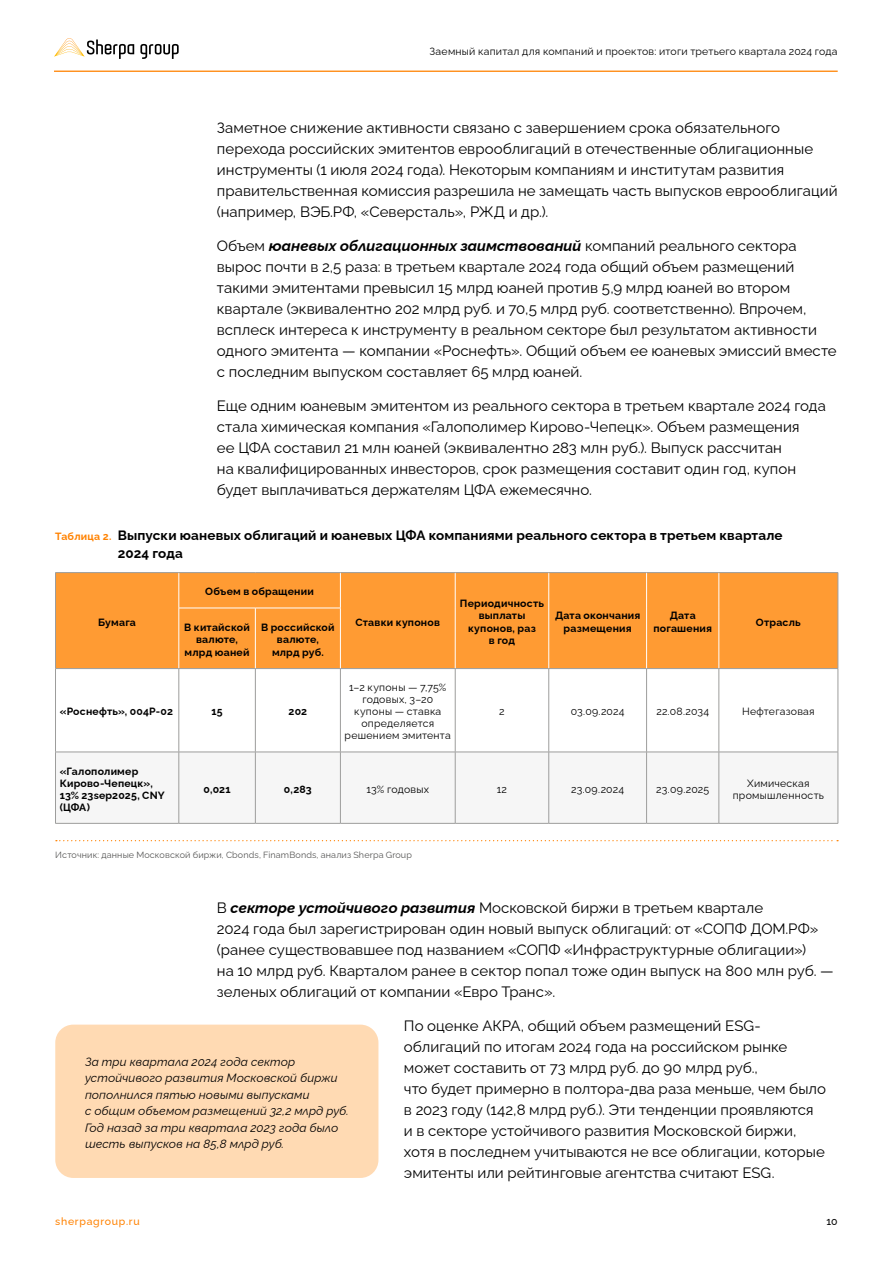
<style>
.page{position:relative;width:893px;height:1263px;background:#fff}
.page>*{position:absolute;margin:0;border:0;box-sizing:border-box;transform-origin:0 0}
.t1{font:15px/21px "Raleway";letter-spacing:.005em;color:#000}
.t2{font:700 13.5px/18px "Raleway";letter-spacing:.01em;color:#000}
.t3{font:italic 12px/16.5px "Raleway";letter-spacing:.01em;color:#000}
.t4{font:700 10.5px/12.6px "Raleway";letter-spacing:.02em;color:#000;text-align:center}
.t5{font:10.5px/12px "Raleway";letter-spacing:.02em;color:#000;text-align:center}
.t6{font:500 10.5px "Raleway";letter-spacing:.07em;color:#ff8200}
.t7{font:500 10.5px "Raleway";color:#000}
.t8{font:9px "Raleway";letter-spacing:.015em;color:#575756}
.s1{font-weight:700;font-style:italic}
.s2{font-size:10.5px;color:#ff8200}
</style>
<div class="page">
<hr style="left:54px;top:71px;width:784px;height:1px;background:#ff8200">
<svg style="left:54px;top:38px;width:125px;height:21px"></svg>
<svg style="left:56px;top:840px;width:782px;height:1px"></svg>
<div style="left:56px;top:573px;width:782px;height:95px;background:#ff9b33"></div>
<svg style="left:56px;top:669px;width:782px;height:83px"></svg>
<div style="left:56px;top:753px;width:782px;height:70px;background:#f6f6f6"></div>
<hr style="left:179px;top:573px;width:1px;height:35px;background:#fff">
<hr style="left:340px;top:573px;width:1px;height:35px;background:#fff">
<hr style="left:455px;top:573px;width:1px;height:35px;background:#fff">
<hr style="left:548px;top:573px;width:1px;height:35px;background:#fff">
<hr style="left:646px;top:573px;width:1px;height:35px;background:#fff">
<hr style="left:719px;top:573px;width:1px;height:35px;background:#fff">
<hr style="left:179px;top:608px;width:1px;height:60px;background:#fff">
<hr style="left:255px;top:608px;width:1px;height:60px;background:#fff">
<hr style="left:340px;top:608px;width:1px;height:60px;background:#fff">
<hr style="left:455px;top:608px;width:1px;height:60px;background:#fff">
<hr style="left:548px;top:608px;width:1px;height:60px;background:#fff">
<hr style="left:646px;top:608px;width:1px;height:60px;background:#fff">
<hr style="left:719px;top:608px;width:1px;height:60px;background:#fff">
<hr style="left:55px;top:823px;width:124px;height:1px;background:#9d9d9c">
<hr style="left:179px;top:823px;width:76px;height:1px;background:#9d9d9c">
<hr style="left:255px;top:823px;width:85px;height:1px;background:#9d9d9c">
<hr style="left:340px;top:823px;width:115px;height:1px;background:#9d9d9c">
<hr style="left:455px;top:823px;width:94px;height:1px;background:#9d9d9c">
<hr style="left:549px;top:823px;width:98px;height:1px;background:#9d9d9c">
<hr style="left:647px;top:823px;width:72px;height:1px;background:#9d9d9c">
<hr style="left:719px;top:823px;width:119px;height:1px;background:#9d9d9c">
<hr style="left:179px;top:572px;width:76px;height:1px;background:#9d9d9c">
<hr style="left:255px;top:572px;width:85px;height:1px;background:#9d9d9c">
<hr style="left:340px;top:572px;width:115px;height:1px;background:#9d9d9c">
<hr style="left:455px;top:572px;width:94px;height:1px;background:#9d9d9c">
<hr style="left:549px;top:572px;width:98px;height:1px;background:#9d9d9c">
<hr style="left:647px;top:572px;width:72px;height:1px;background:#9d9d9c">
<hr style="left:719px;top:572px;width:119px;height:1px;background:#9d9d9c">
<hr style="left:55px;top:752px;width:124px;height:1px;background:#9d9d9c">
<hr style="left:179px;top:752px;width:76px;height:1px;background:#9d9d9c">
<hr style="left:255px;top:752px;width:85px;height:1px;background:#9d9d9c">
<hr style="left:340px;top:752px;width:115px;height:1px;background:#9d9d9c">
<hr style="left:455px;top:752px;width:94px;height:1px;background:#9d9d9c">
<hr style="left:549px;top:752px;width:98px;height:1px;background:#9d9d9c">
<hr style="left:647px;top:752px;width:72px;height:1px;background:#9d9d9c">
<hr style="left:719px;top:752px;width:119px;height:1px;background:#9d9d9c">
<hr style="left:55px;top:669px;width:1px;height:83px;background:#9d9d9c">
<hr style="left:179px;top:669px;width:1px;height:83px;background:#9d9d9c">
<hr style="left:255px;top:669px;width:1px;height:83px;background:#9d9d9c">
<hr style="left:340px;top:669px;width:1px;height:83px;background:#9d9d9c">
<hr style="left:455px;top:669px;width:1px;height:83px;background:#9d9d9c">
<hr style="left:548px;top:669px;width:1px;height:83px;background:#9d9d9c">
<hr style="left:646px;top:669px;width:1px;height:83px;background:#9d9d9c">
<hr style="left:719px;top:669px;width:1px;height:83px;background:#9d9d9c">
<hr style="left:838px;top:669px;width:1px;height:83px;background:#9d9d9c">
<hr style="left:55px;top:752px;width:1px;height:71px;background:#9d9d9c">
<hr style="left:179px;top:752px;width:1px;height:71px;background:#9d9d9c">
<hr style="left:255px;top:752px;width:1px;height:71px;background:#9d9d9c">
<hr style="left:340px;top:752px;width:1px;height:71px;background:#9d9d9c">
<hr style="left:455px;top:752px;width:1px;height:71px;background:#9d9d9c">
<hr style="left:548px;top:752px;width:1px;height:71px;background:#9d9d9c">
<hr style="left:646px;top:752px;width:1px;height:71px;background:#9d9d9c">
<hr style="left:719px;top:752px;width:1px;height:71px;background:#9d9d9c">
<hr style="left:838px;top:752px;width:1px;height:71px;background:#9d9d9c">
<hr style="left:838px;top:573px;width:1px;height:35px;background:#9d9d9c">
<hr style="left:838px;top:608px;width:1px;height:60px;background:#9d9d9c">
<hr style="left:55px;top:572px;width:124px;height:1px;background:#9d9d9c">
<hr style="left:55px;top:668px;width:124px;height:1px;background:#9d9d9c">
<hr style="left:179px;top:668px;width:76px;height:1px;background:#9d9d9c">
<hr style="left:255px;top:668px;width:85px;height:1px;background:#9d9d9c">
<hr style="left:340px;top:668px;width:115px;height:1px;background:#9d9d9c">
<hr style="left:455px;top:668px;width:94px;height:1px;background:#9d9d9c">
<hr style="left:549px;top:668px;width:98px;height:1px;background:#9d9d9c">
<hr style="left:647px;top:668px;width:72px;height:1px;background:#9d9d9c">
<hr style="left:719px;top:668px;width:119px;height:1px;background:#9d9d9c">
<hr style="left:55px;top:573px;width:1px;height:35px;background:#9d9d9c">
<hr style="left:55px;top:608px;width:1px;height:60px;background:#9d9d9c">
<hr style="left:179px;top:608px;width:76px;height:1px;background:#fff">
<hr style="left:255px;top:608px;width:86px;height:1px;background:#fff">
<div style="left:55px;top:1024px;width:323px;height:154px;background:#ffdab3;border-radius:18px"></div>
<p class="t5" style="left:430px;top:44px;width:410px">Заемный капитал для компаний и проектов: итоги третьего квартала 2024 года</p>
<p class="t1" style="left:217px;top:116px;width:622px">Заметное снижение активности связано с завершением срока обязательного перехода российских эмитентов еврооблигаций в отечественные облигационные инструменты (1 июля 2024 года). Некоторым компаниям и институтам развития правительственная комиссия разрешила не замещать часть выпусков еврооблигаций (например, ВЭБ.РФ, «Северсталь», РЖД и др.).</p>
<p class="t1" style="left:217px;top:233px;width:621px">Объем <span class="s1">юаневых облигационных заимствований</span> компаний реального сектора вырос почти в 2,5 раза: в третьем квартале 2024 года общий объем размещений такими эмитентами превысил 15 млрд юаней против 5,9 млрд юаней во втором квартале (эквивалентно 202 млрд руб. и 70,5 млрд руб. соответственно). Впрочем, всплеск интереса к инструменту в реальном секторе был результатом активности одного эмитента — компании «Роснефть». Общий объем ее юаневых эмиссий вместе с последним выпуском составляет 65 млрд юаней.</p>
<p class="t1" style="left:217px;top:393px;width:611px">Еще одним юаневым эмитентом из реального сектора в третьем квартале 2024 года стала химическая компания «Галополимер Кирово-Чепецк». Объем размещения<br>ее ЦФА составил 21 млн юаней (эквивалентно 283 млн руб.). Выпуск рассчитан<br>на квалифицированных инвесторов, срок размещения составит один год, купон будет выплачиваться держателям ЦФА ежемесячно.</p>
<p class="t2" style="left:118px;top:525px;width:666px;text-indent:-62px"><span class="s2">Таблица 2.</span> Выпуски юаневых облигаций и юаневых ЦФА компаниями реального сектора в третьем квартале<br>2024 года</p>
<p class="t4" style="left:98px;top:614px;width:39px">Бумага</p>
<p class="t4" style="left:205px;top:584px;width:110px">Объем в обращении</p>
<p class="t4" style="left:184px;top:619px;width:67px">В китайской валюте, млрд юаней</p>
<p class="t4" style="left:261px;top:619px;width:75px">В российской валюте,<br>млрд руб.</p>
<p class="t4" style="left:356px;top:614px;width:86px">Ставки купонов</p>
<p class="t4" style="left:460px;top:595px;width:86px">Периодичность выплаты купонов, раз<br>в год</p>
<p class="t4" style="left:555px;top:608px;width:87px">Дата окончания размещения</p>
<p class="t4" style="left:653px;top:608px;width:60px">Дата погашения</p>
<p class="t4" style="left:756px;top:614px;width:46px">Отрасль</p>
<p class="t4" style="left:60px;top:704px;width:115px">«Роснефть», 004Р-02</p>
<p class="t4" style="left:211px;top:704px;width:13px">15</p>
<p class="t4" style="left:289px;top:704px;width:20px">202</p>
<p class="t5" style="left:345px;top:680px;width:108px">1–2 купоны — 7,75% годовых, 3–20 купоны — ставка определяется решением эмитента</p>
<p class="t5" style="left:499px;top:704px;width:7px">2</p>
<p class="t5" style="left:571px;top:704px;width:55px">03.09.2024</p>
<p class="t5" style="left:656px;top:704px;width:54px">22.08.2034</p>
<p class="t5" style="left:742px;top:704px;width:74px">Нефтегазовая</p>
<p class="t4" style="left:60px;top:764px;width:107px;line-height:12px;text-align:left">«Галополимер<br>Кирово-Чепецк»,<br>13% 23sep2025, CNY (ЦФА)</p>
<p class="t4" style="left:204px;top:781px;width:29px">0,021</p>
<p class="t4" style="left:284px;top:781px;width:29px">0,283</p>
<p class="t5" style="left:367px;top:782px;width:64px">13% годовых</p>
<p class="t5" style="left:497px;top:782px;width:12px">12</p>
<p class="t5" style="left:571px;top:782px;width:55px">23.09.2024</p>
<p class="t5" style="left:656px;top:782px;width:54px">23.09.2025</p>
<p class="t5" style="left:733px;top:776px;width:93px">Химическая промышленность</p>
<p class="t8" style="left:55px;top:848px;width:358px">Источник: данные Московской биржи, Cbonds, FinamBonds, анализ Sherpa Group</p>
<p class="t1" style="left:217px;top:896px;width:618px">В <span class="s1">секторе устойчивого развития</span> Московской биржи в третьем квартале<br>2024 года был зарегистрирован один новый выпуск облигаций: от «СОПФ ДОМ.РФ» (ранее существовавшее под названием «СОПФ «Инфраструктурные облигации»)<br>на 10 млрд руб. Кварталом ранее в сектор попал тоже один выпуск на 800 млн руб. — зеленых облигаций от компании «Евро Транс».</p>
<p class="t1" style="left:404px;top:1013px;width:424px">По оценке АКРА, общий объем размещений ESG&shy;облигаций по итогам 2024 года на российском рынке может составить от 73 млрд руб. до 90 млрд руб.,<br>что будет примерно в полтора-два раза меньше, чем было в 2023 году (142,8 млрд руб.). Эти тенденции проявляются и в секторе устойчивого развития Московской биржи, хотя в последнем учитываются не все облигации, которые эмитенты или рейтинговые агентства считают ESG.</p>
<p class="t3" style="left:85px;top:1052px;width:265px">За три квартала 2024 года сектор устойчивого развития Московской биржи пополнился пятью новыми выпусками<br>с общим объемом размещений 32,2 млрд руб.<br>Год назад за три квартала 2023 года было шесть выпусков на 85,8 млрд руб.</p>
<p class="t6" style="left:55px;top:1212px;width:86px">sherpagroup.ru</p>
<p class="t7" style="left:826px;top:1212px;width:13px">10</p>
</div>
